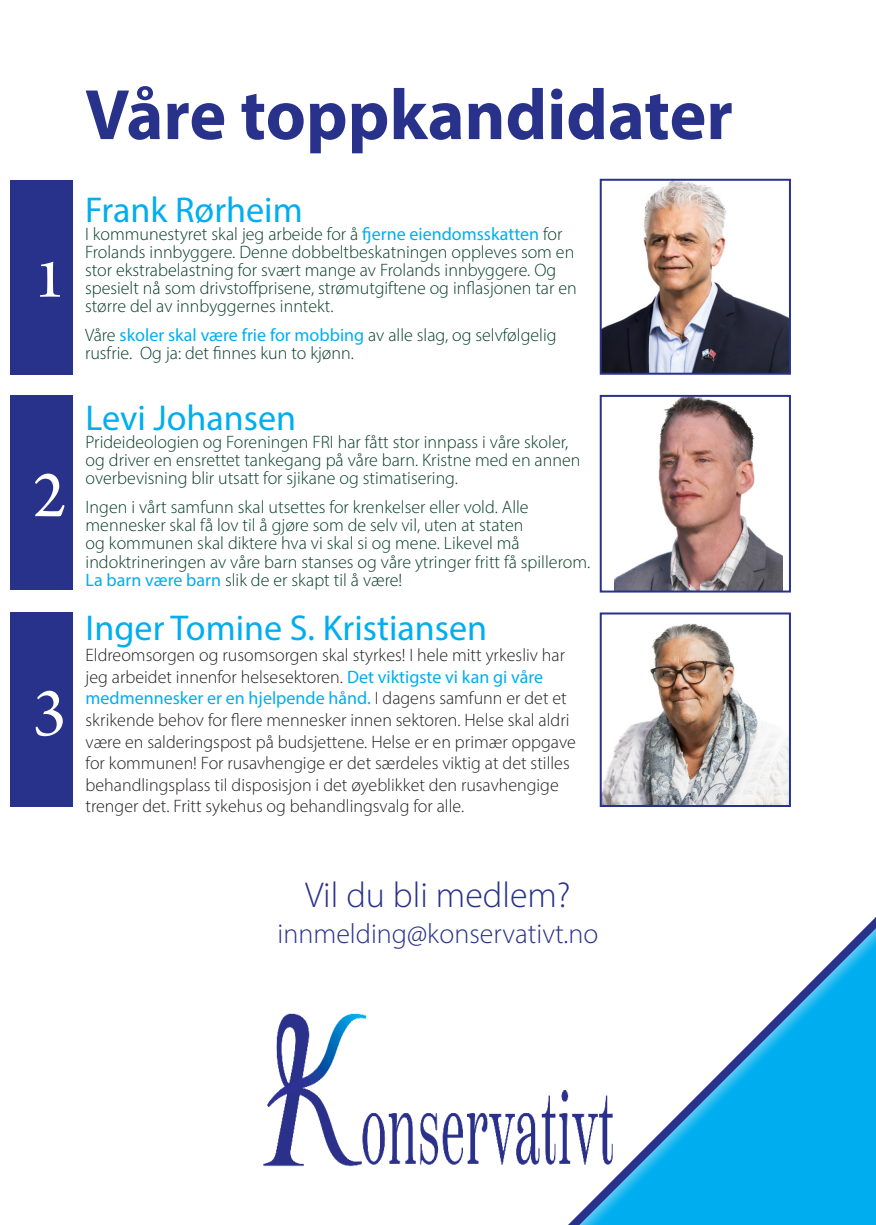
<style>
.page{position:relative;width:876px;height:1225px;background:#fff}
.page>*{position:absolute;margin:0;border:0;box-sizing:border-box;transform-origin:0 0}
.t1{font:700 72px "Myriad Pro";color:#29328b}
.t2{font:70px "Arno Pro";color:#fff}
.t3{font:57.2px "Arno Pro";color:#fff;scale:1.23 1}
.t4{font:36px "Myriad Pro";color:#00aeef}
.t5{font:300 36px "Myriad Pro";color:#29328b}
.t6{font:300 28px "Myriad Pro";color:#29328b}
.t7{font:300 18px/18px "Myriad Pro";color:#073e28}
.t8{font:300 18px/21.6px "Myriad Pro";color:#231f20}
.s1{font-weight:400;color:#00aeef}
</style>
<div class="page">
<div style="left:10px;top:180px;width:62px;height:195px;background:#29328b"></div>
<div style="left:10px;top:395px;width:62px;height:195px;background:#29328b"></div>
<div style="left:10px;top:612px;width:62px;height:195px;background:#29328b"></div>
<img style="left:263px;top:1013px;width:190px;height:154px">
<img style="left:603px;top:182px;width:185px;height:190px">
<div style="left:600px;top:179px;width:191px;height:196px;border:2px solid #29328b"></div>
<img style="left:603px;top:623px;width:185px;height:171px">
<div style="left:600px;top:612px;width:191px;height:195px;border:2px solid #29328b"></div>
<img style="left:615px;top:398px;width:167px;height:191px">
<div style="left:600px;top:395px;width:191px;height:197px;border:2px solid #29328b"></div>
<svg style="left:453px;top:794px;width:338px;height:371px"></svg>
<svg style="left:465px;top:806px;width:411px;height:419px"></svg>
<p class="t3" style="left:33px;top:247px;width:29px">1</p>
<p class="t2" style="left:33px;top:455px;width:35px">2</p>
<p class="t2" style="left:33px;top:672px;width:35px">3</p>
<p class="t1" style="left:85px;top:68px;width:649px">Våre toppkandidater</p>
<p class="t4" style="left:85px;top:187px;width:219px">Frank Rørheim</p>
<p class="t7" style="left:85px;top:224px;width:493px">I kommunestyret skal jeg arbeide for å <span class="s1">fjerne eiendomsskatten</span> for Frolands innbyggere. Denne dobbeltbeskatningen oppleves som en stor ekstrabelastning for svært mange av Frolands innbyggere. Og spesielt nå som drivstoffprisene, strømutgiftene og inflasjonen tar en større del av innbyggernes inntekt.</p>
<p class="t7" style="left:85px;top:326px;width:473px">Våre <span class="s1">skoler skal være frie for mobbing</span> av alle slag, og selvfølgelig rusfrie. Og ja: det finnes kun to kjønn.</p>
<p class="t4" style="left:86px;top:396px;width:212px">Levi Johansen</p>
<p class="t7" style="left:86px;top:433px;width:496px">Prideideologien og Foreningen FRI har fått stor innpass i våre skoler, og driver en ensrettet tankegang på våre barn. Kristne med en annen overbevisning blir utsatt for sjikane og stimatisering.</p>
<p class="t7" style="left:86px;top:498px;width:506px">Ingen i vårt samfunn skal utsettes for krenkelser eller vold. Alle mennesker skal få lov til å gjøre som de selv vil, uten at staten<br>og kommunen skal diktere hva vi skal si og mene. Likevel må indoktrineringen av våre barn stanses og våre ytringer fritt få spillerom.<br><span class="s1">La barn være barn</span> slik de er skapt til å være!</p>
<p class="t4" style="left:86px;top:605px;width:403px">Inger Tomine S. Kristiansen</p>
<p class="t8" style="left:86px;top:644px;width:492px">Eldreomsorgen og rusomsorgen skal styrkes! I hele mitt yrkesliv har jeg arbeidet innenfor helsesektoren. <span class="s1">Det viktigste vi kan gi våre medmennesker er en hjelpende hånd.</span> I dagens samfunn er det et skrikende behov for flere mennesker innen sektoren. Helse skal aldri være en salderingspost på budsjettene. Helse er en primær oppgave for kommunen! For rusavhengige er det særdeles viktig at det stilles behandlingsplass til disposisjon i det øyeblikket den rusavhengige trenger det. Fritt sykehus og behandlingsvalg for alle.</p>
<p class="t5" style="left:305px;top:873px;width:267px">Vil du bli medlem?</p>
<p class="t6" style="left:278px;top:916px;width:322px">innmelding@konservativt.no</p>
</div>
